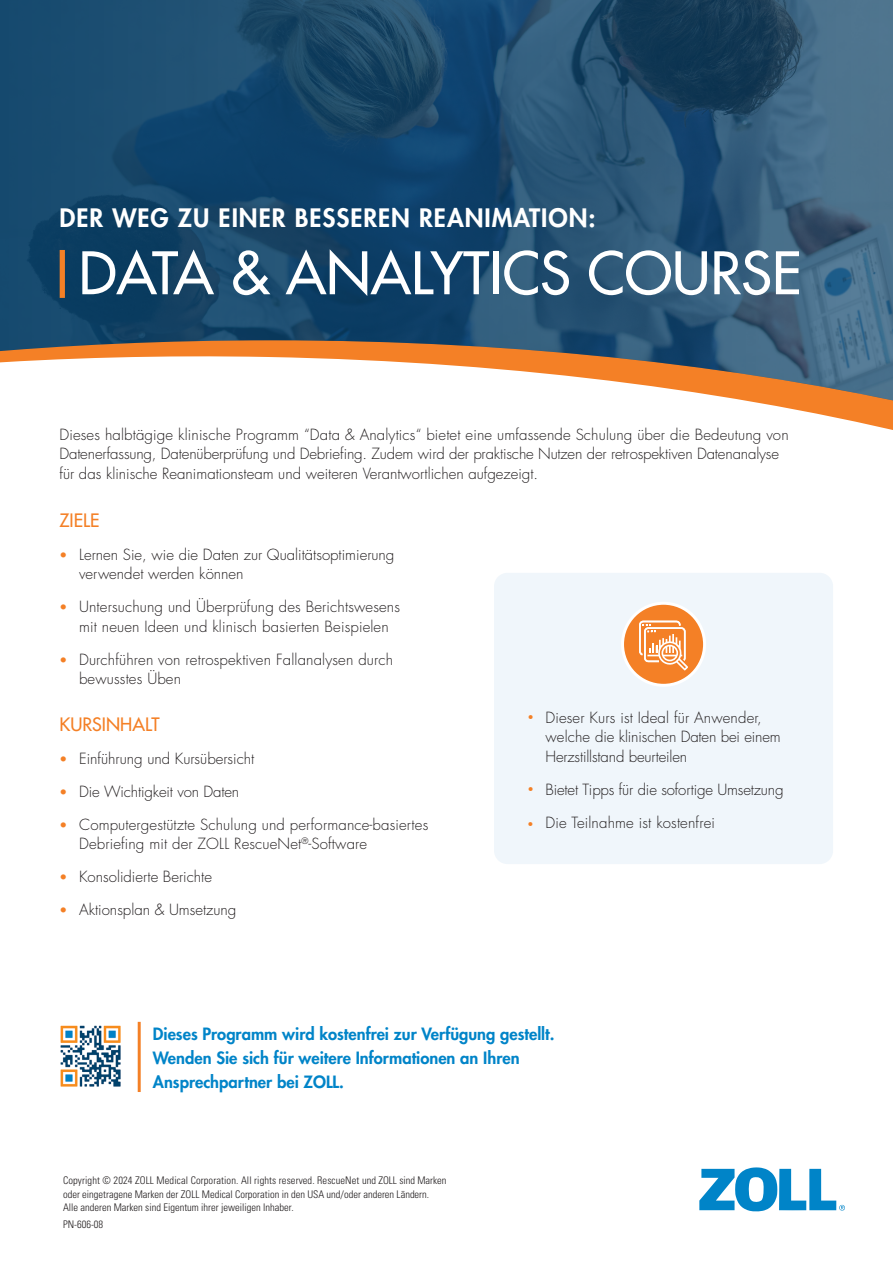
<style>
.page{position:relative;width:893px;height:1263px;background:#fff}
.page>*{position:absolute;margin:0;border:0;box-sizing:border-box;transform-origin:0 0}
.t1{font:500 57px "Futura Std";color:#fff}
.t2{font:800 24.75px "Futura Std";letter-spacing:.04em;color:#fff}
.t3{font:500 18px "Futura Std";color:#f48026}
.t4{font:800 16.5px/24px "Futura Std";color:#0084c8}
.t5{font:300 15px/19.5px "Futura Std";color:#231f20}
.t6{font:300 condensed 10.5px/13.5px "Univers LT Std";color:#231f20}
.s1{font-weight:500;font-size:13.5px;color:#f48026}
.s2{font-size:10.5px;color:#f48026}
.s3{font-weight:500;font-size:10.5px;color:#f48026}
</style>
<div class="page">
<svg style="left:742px;top:400px;width:151px;height:14px;fill:#f48026"></svg>
<img style="left:0;top:0;width:893px;height:400px">
<div style="left:60px;top:250px;width:5px;height:48px;background:#f48026"></div>
<svg style="left:699px;top:1167px;width:146px;height:45px"></svg>
<div style="left:494px;top:573px;width:339px;height:291px;background:#f0f6fb;border-radius:14px"></div>
<div style="left:622px;top:603px;width:83px;height:82px;background:#f48026;border-radius:50%"></div>
<div style="left:621px;top:602px;width:85px;height:85px;border:3px solid #fff;border-radius:50%"></div>
<svg style="left:639px;top:621px;width:49px;height:49px"></svg>
<hr style="left:138px;top:1022px;width:3px;height:70px;background:#f48026">
<img style="left:60px;top:1025px;width:61px;height:62px">
<p class="t2" style="left:59px;top:202px;width:538px">DER WEG ZU EINER BESSEREN REANIMATION:</p>
<p class="t1" style="left:79px;top:238px;width:724px">DATA &amp; ANALYTICS COURSE</p>
<p class="t5" style="left:59px;top:425px;width:731px">Dieses halbtägige klinische Programm “Data &amp; Analytics“ bietet eine umfassende Schulung über die Bedeutung von<br>Datenerfassung, Datenüberprüfung und Debriefing. Zudem wird der praktische Nutzen der retrospektiven Datenanalyse für das klinische Reanimationsteam und weiteren Verantwortlichen aufgezeigt.</p>
<p class="t3" style="left:60px;top:509px;width:41px">ZIELE</p>
<p class="t5" style="left:79px;top:545px;width:317px;text-indent:-20px"><span class="s1">•</span> Lernen Sie, wie die Daten zur Qualitätsoptimierung verwendet werden können</p>
<p class="t5" style="left:60px;top:597px;width:342px;text-align:center"><span class="s1">•</span> Untersuchung und Überprüfung des Berichtswesens mit neuen Ideen und klinisch basierten Beispielen</p>
<p class="t5" style="left:79px;top:650px;width:315px;text-indent:-20px"><span class="s1">•</span> Durchführen von retrospektiven Fallanalysen durch bewusstes Üben</p>
<p class="t3" style="left:60px;top:713px;width:101px">KURSINHALT</p>
<p class="t5" style="left:60px;top:749px;width:196px"><span class="s1">•</span> Einführung und Kursübersicht</p>
<p class="t5" style="left:60px;top:782px;width:181px"><span class="s1">•</span> Die Wichtigkeit von Daten</p>
<p class="t5" style="left:79px;top:815px;width:351px;text-indent:-20px"><span class="s1">•</span> Computergestützte Schulung und performance-basiertes<br>Debriefing mit der ZOLL RescueNet<sup>®</sup>-Software</p>
<p class="t5" style="left:60px;top:867px;width:154px"><span class="s1">•</span> Konsolidierte Berichte</p>
<p class="t5" style="left:60px;top:900px;width:178px"><span class="s1">•</span> Aktionsplan &amp; Umsetzung</p>
<p class="t5" style="left:545px;top:708px;width:237px;text-indent:-18px"><span class="s2">•</span> Dieser Kurs ist Ideal für Anwender, welche die klinischen Daten bei einem<br>Herzstillstand beurteilen</p>
<p class="t5" style="left:527px;top:780px;width:258px"><span class="s2">•</span> Bietet Tipps für die sofortige Umsetzung</p>
<p class="t5" style="left:527px;top:813px;width:189px"><span class="s3">•</span> Die Teilnahme ist kostenfrei</p>
<p class="t4" style="left:153px;top:1022px;width:403px">Dieses Programm wird kostenfrei zur Verfügung gestellt.<br>Wenden Sie sich für weitere Informationen an Ihren<br>Ansprechpartner bei ZOLL.</p>
<p class="t6" style="left:63px;top:1174px;width:385px">Copyright © 2024 ZOLL Medical Corporation. All rights reserved. RescueNet und ZOLL sind Marken oder eingetragene Marken der ZOLL Medical Corporation in den USA und/oder anderen Ländern.<br>Alle anderen Marken sind Eigentum ihrer jeweiligen Inhaber.</p>
<p class="t6" style="left:63px;top:1217px;width:42px">PN-606-08</p>
</div>
